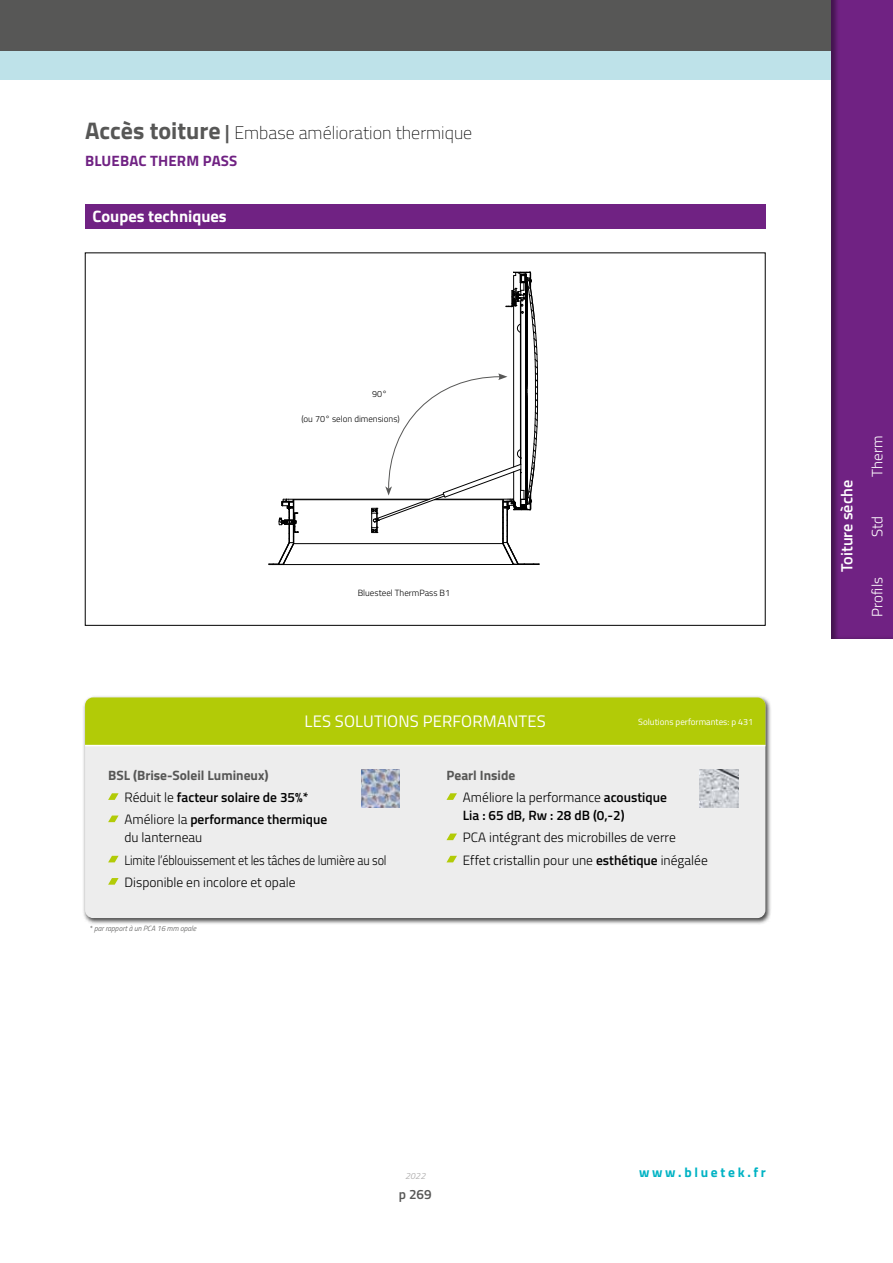
<style>
.page{position:relative;width:893px;height:1263px;background:#fff}
.page>*{position:absolute;margin:0;border:0;box-sizing:border-box;transform-origin:0 0}
.t1{font:100 18px "Titillium";color:#000}
.t2{font:16.65px "Titillium";letter-spacing:.01em;color:#fff}
.t3{font:700 16.5px "Titillium";color:#fff}
.t4{font:600 16.2px "Titillium";color:#fff}
.t5{font:700 15px "Titillium";letter-spacing:.01em;color:#702283}
.t6{font:300 15px "Titillium";color:#fff}
.t7{font:300 13.5px/22.2px "Titillium";color:#000}
.t8{font:600 13.5px/22.2px "Titillium";color:#000}
.t9{font:700 13.5px "Titillium";letter-spacing:.2em;color:#00b3c4}
.t10{font:600 13.5px "Titillium";color:#575756}
.t11{font:300 9px "Titillium";color:#000}
.t12{font:9px "Titillium";color:#fff}
.t13{font:italic 9px "Titillium";color:#b3b2b2}
.t14{font:italic 300 7.5px "Titillium";color:#575756}
.s1{font-weight:700;font-size:24px;color:#575756}
.s2{font-weight:600;font-size:19.8px;color:#575756}
.s3{font-weight:700;color:#575756}
.s4{font-weight:300}
.s5{font-weight:600}
</style>
<div class="page">
<div style="left:0;top:50px;width:893px;height:30px;background:#bee2e9"></div>
<div style="left:0;top:0;width:893px;height:50px;background:#575756"></div>
<div style="left:829px;top:0;width:64px;height:641px;background:#000;opacity:.4"></div>
<div style="left:85px;top:205px;width:680px;height:24px;background:#702283"></div>
<div style="left:82px;top:695px;width:690px;height:230px;background:#000;opacity:.75"></div>
<div style="left:85px;top:697px;width:680px;height:221px;background:#ededed;border-radius:8px"></div>
<div style="left:85px;top:697px;width:680px;height:48px;background:#b2cb07"></div>
<hr style="left:85px;top:745px;width:680px;height:1px;background:#fff">
<svg style="left:108px;top:793px;width:11px;height:7px"></svg>
<svg style="left:108px;top:815px;width:11px;height:7px"></svg>
<svg style="left:108px;top:856px;width:11px;height:6px"></svg>
<svg style="left:108px;top:878px;width:11px;height:7px"></svg>
<img style="left:361px;top:770px;width:39px;height:38px">
<svg style="left:446px;top:793px;width:11px;height:7px"></svg>
<svg style="left:446px;top:833px;width:11px;height:7px"></svg>
<svg style="left:446px;top:856px;width:11px;height:6px"></svg>
<img style="left:700px;top:770px;width:38px;height:38px">
<svg style="left:269px;top:272px;width:271px;height:293px"></svg>
<h1 class="t1" style="left:85px;top:120px;width:389px"><span class="s1">Accès toiture</span> <span class="s2">|</span> Embase amélioration thermique</h1>
<p class="t5" style="left:85px;top:149px;width:154px">BLUEBAC THERM PASS</p>
<p class="t3" style="left:93px;top:203px;width:136px">Coupes techniques</p>
<p class="t11" style="left:372px;top:387px;width:17px">90°</p>
<p class="t11" style="left:301px;top:412px;width:100px">(ou 70° selon dimensions)</p>
<p class="t11" style="left:358px;top:586px;width:94px">Bluesteel ThermPass B1</p>
<p class="t2" style="left:305px;top:709px;width:243px">LES SOLUTIONS PERFORMANTES</p>
<p class="t12" style="left:638px;top:715px;width:117px">Solutions performantes: p 431</p>
<p class="t8" style="left:125px;top:763px;width:204px;text-indent:-16px"><span class="s3">BSL (Brise-Soleil Lumineux)<br></span><span class="s4">Réduit le</span> facteur solaire de 35%*<br><span class="s4">Améliore la</span> performance thermique</p>
<p class="t7" style="left:125px;top:826px;width:264px">du lanterneau<br>Limite l’éblouissement et les tâches de lumière au sol<br>Disponible en incolore et opale</p>
<p class="t14" style="left:89px;top:922px;width:108px">* par rapport à un PCA 16 mm opale</p>
<p class="t7" style="left:463px;top:763px;width:206px;text-indent:-16px"><span class="s3">Pearl Inside<br></span>Améliore la performance <span class="s5">acoustique</span></p>
<p class="t8" style="left:463px;top:803px;width:163px">Lia : 65 dB, Rw : 28 dB (0,-2)</p>
<p class="t7" style="left:463px;top:826px;width:246px">PCA intégrant des microbilles de verre<br>Effet cristallin pour une <span class="s5">esthétique</span> inégalée</p>
<p class="t4" style="left:835px;top:572px;width:93px;rotate:-90deg">Toiture sèche</p>
<p class="t6" style="left:866px;top:477px;width:43px;rotate:-90deg">Therm</p>
<p class="t6" style="left:866px;top:537px;width:23px;rotate:-90deg">Std</p>
<p class="t6" style="left:866px;top:617px;width:41px;rotate:-90deg">Profils</p>
<p class="t13" style="left:405px;top:1169px;width:22px">2022</p>
<p class="t9" style="left:639px;top:1162px;width:128px">www.bluetek.fr</p>
<p class="t10" style="left:399px;top:1184px;width:34px">p 269</p>
</div>
